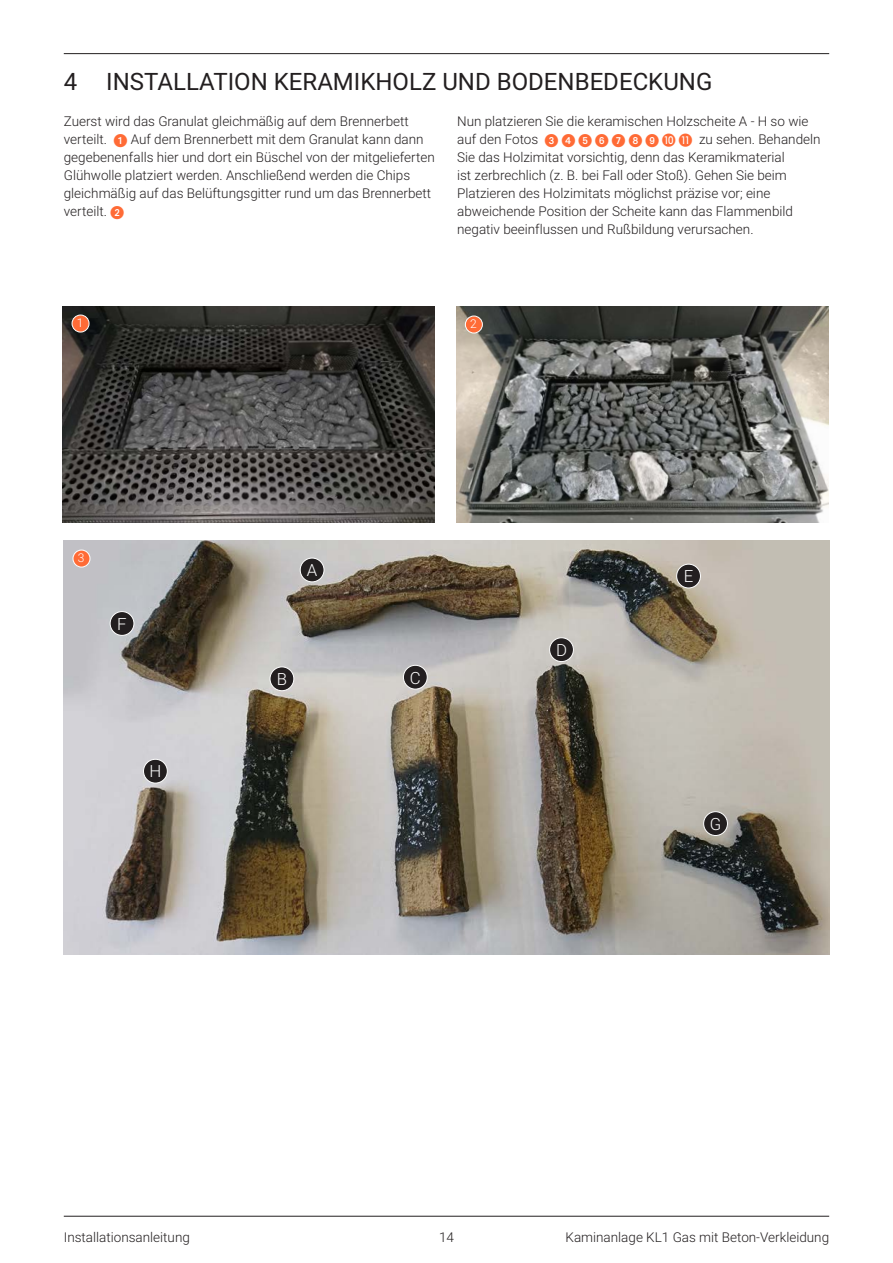
<style>
.page{position:relative;width:893px;height:1263px;background:#fff}
.page>*{position:absolute;margin:0;border:0;box-sizing:border-box;transform-origin:0 0}
.t1{font:24px "Roboto";color:#231f20}
.Bolletje_groot_zwart{font:300 16.8px "Roboto";color:#fff}
.Platte_tekst{font:300 13.5px/18px "Roboto";color:#231f20}
.Bolletje_oranje_klei{font:300 12px "Roboto";color:#fff}
.s1{font-family:"European Pi One";font-weight:400;color:#ff6b36}
</style>
<div class="page">
<hr style="left:64px;top:1216px;width:765px;height:1px;background:#231f20">
<img style="left:63px;top:306px;width:372px;height:216px">
<div style="left:72px;top:315px;width:17px;height:17px;background:#ff6b36;border-radius:50%"></div>
<div style="left:72px;top:315px;width:17px;height:17px;border:1px solid #fff;border-radius:50%"></div>
<img style="left:456px;top:306px;width:372px;height:216px">
<div style="left:465px;top:316px;width:17px;height:17px;background:#ff6b36;border-radius:50%"></div>
<div style="left:465px;top:316px;width:18px;height:17px;border:1px solid #fff;border-radius:50%"></div>
<img style="left:64px;top:540px;width:765px;height:414px">
<div style="left:73px;top:550px;width:17px;height:17px;background:#ff6b36;border-radius:50%"></div>
<div style="left:73px;top:550px;width:17px;height:17px;border:1px solid #fff;border-radius:50%"></div>
<div style="left:110px;top:612px;width:24px;height:23px;background:#231f20;border-radius:50%"></div>
<div style="left:110px;top:611px;width:24px;height:25px;border:1px solid #fff;border-radius:50%"></div>
<div style="left:144px;top:759px;width:23px;height:24px;background:#231f20;border-radius:50%"></div>
<div style="left:143px;top:759px;width:25px;height:24px;border:1px solid #fff;border-radius:50%"></div>
<div style="left:270px;top:667px;width:24px;height:24px;background:#231f20;border-radius:50%"></div>
<div style="left:270px;top:667px;width:24px;height:24px;border:1px solid #fff;border-radius:50%"></div>
<div style="left:403px;top:665px;width:24px;height:24px;background:#231f20;border-radius:50%"></div>
<div style="left:403px;top:665px;width:24px;height:24px;border:1px solid #fff;border-radius:50%"></div>
<div style="left:550px;top:638px;width:23px;height:24px;background:#231f20;border-radius:50%"></div>
<div style="left:549px;top:637px;width:25px;height:25px;border:1px solid #fff;border-radius:50%"></div>
<div style="left:704px;top:812px;width:23px;height:23px;background:#231f20;border-radius:50%"></div>
<div style="left:703px;top:811px;width:25px;height:25px;border:1px solid #fff;border-radius:50%"></div>
<div style="left:677px;top:564px;width:23px;height:24px;background:#231f20;border-radius:50%"></div>
<div style="left:676px;top:564px;width:25px;height:24px;border:1px solid #fff;border-radius:50%"></div>
<div style="left:300px;top:558px;width:24px;height:24px;background:#231f20;border-radius:50%"></div>
<div style="left:300px;top:558px;width:24px;height:24px;border:1px solid #fff;border-radius:50%"></div>
<hr style="left:64px;top:53px;width:765px;height:1px;background:#231f20">
<p class="t1" style="left:64px;top:65px;width:650px">4 INSTALLATION KERAMIKHOLZ UND BODENBEDECKUNG</p>
<p class="Platte_tekst" style="left:64px;top:112px;width:372px">Zuerst wird das Granulat gleichmäßig auf dem Brennerbett verteilt. <span class="s1">1</span> Auf dem Brennerbett mit dem Granulat kann dann gegebenenfalls hier und dort ein Büschel von der mitgelieferten Glühwolle platziert werden. Anschließend werden die Chips gleichmäßig auf das Belüftungsgitter rund um das Brennerbett verteilt. <span class="s1">2</span></p>
<p class="Platte_tekst" style="left:457px;top:112px;width:365px">Nun platzieren Sie die keramischen Holzscheite A - H so wie auf den Fotos <span class="s1">3 4 5 6 7 8 9 J K</span> zu sehen. Behandeln Sie das Holzimitat vorsichtig, denn das Keramikmaterial<br>ist zerbrechlich (z. B. bei Fall oder Stoß). Gehen Sie beim Platzieren des Holzimitats möglichst präzise vor; eine abweichende Position der Scheite kann das Flammenbild negativ beeinflussen und Rußbildung verursachen.</p>
<p class="Bolletje_oranje_klei" style="left:77px;top:315px;width:8px">1</p>
<p class="Bolletje_oranje_klei" style="left:470px;top:316px;width:8px">2</p>
<p class="Bolletje_oranje_klei" style="left:78px;top:550px;width:8px">3</p>
<p class="Bolletje_groot_zwart" style="left:117px;top:612px;width:11px">F</p>
<p class="Bolletje_groot_zwart" style="left:149px;top:760px;width:13px">H</p>
<p class="Bolletje_groot_zwart" style="left:307px;top:558px;width:12px">A</p>
<p class="Bolletje_groot_zwart" style="left:277px;top:667px;width:12px">B</p>
<p class="Bolletje_groot_zwart" style="left:410px;top:666px;width:12px">C</p>
<p class="Bolletje_groot_zwart" style="left:556px;top:638px;width:13px">D</p>
<p class="Bolletje_groot_zwart" style="left:684px;top:565px;width:11px">E</p>
<p class="Bolletje_groot_zwart" style="left:710px;top:812px;width:13px">G</p>
<p class="Platte_tekst" style="left:64px;top:1228px;width:128px">Installationsanleitung</p>
<p class="Platte_tekst" style="left:439px;top:1228px;width:16px">14</p>
<p class="Platte_tekst" style="left:565px;top:1228px;width:265px">Kaminanlage KL1 Gas mit Beton-Verkleidung</p>
</div>
